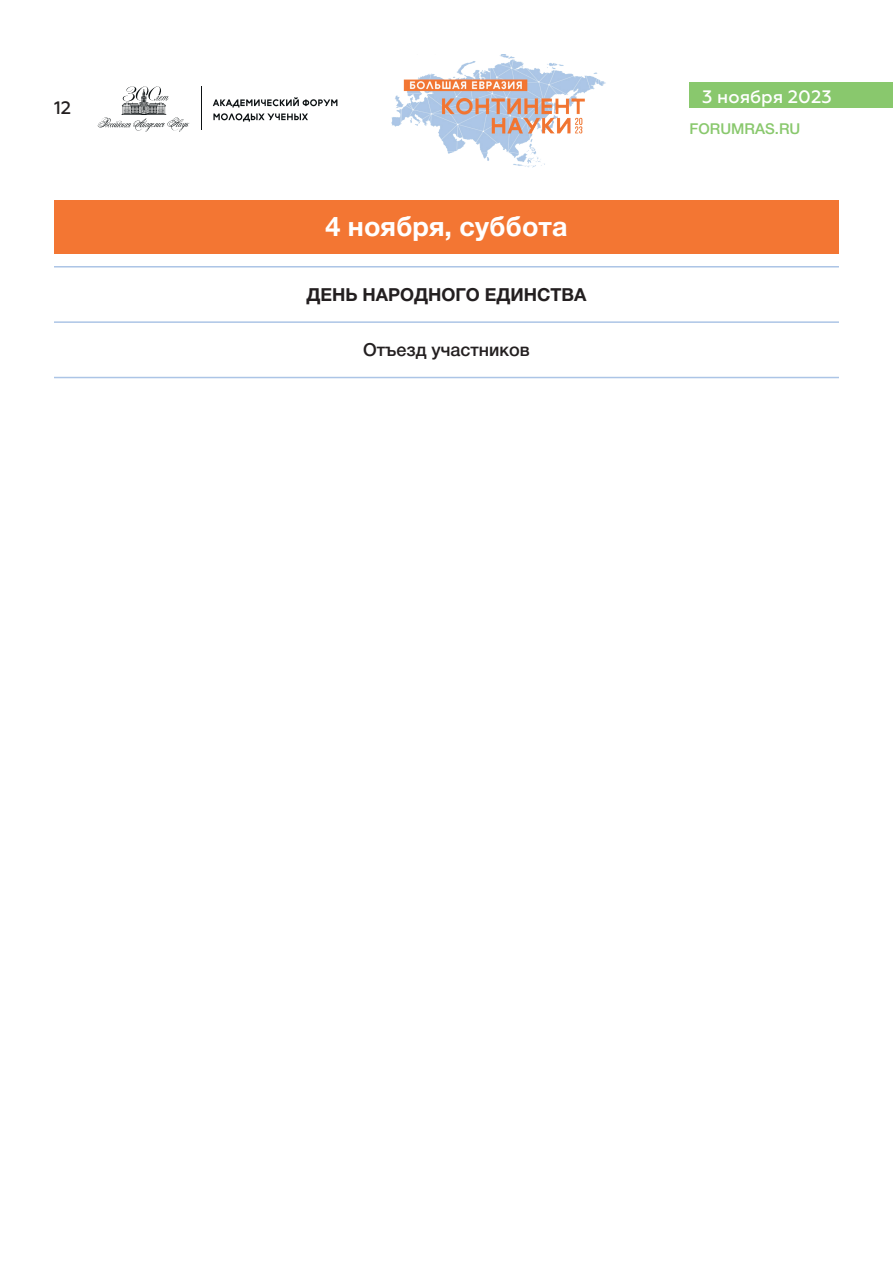
<style>
.page{position:relative;width:893px;height:1263px;background:#fff}
.page>*{position:absolute;margin:0;border:0;box-sizing:border-box;transform-origin:0 0}
.t1{font:700 27px "Helvetica Neue Cyr";color:#fff}
.t2{font:700 18px "Helvetica Neue Cyr";color:#231f20}
.t3{font:500 18px "Helvetica Neue Cyr";color:#231f20}
.t4{font:500 18px "Geometria";color:#fff}
.t5{font:500 18px "Geometria";color:#231f20}
.t6{font:500 15px "Helvetica Neue Cyr";color:#89c86d}
</style>
<div class="page">
<img style="left:391px;top:54px;width:215px;height:114px">
<svg style="left:213px;top:97px;width:124px;height:10px"></svg>
<svg style="left:213px;top:113px;width:95px;height:9px"></svg>
<svg style="left:97px;top:86px;width:92px;height:46px"></svg>
<hr style="left:201px;top:86px;width:1px;height:44px;background:#0d1214">
<div style="left:689px;top:82px;width:204px;height:26px;background:#89c86d"></div>
<div style="left:54px;top:200px;width:785px;height:53px;background:#f37633"></div>
<hr style="left:54px;top:321px;width:785px;height:2px;background:#acc5e6">
<hr style="left:54px;top:377px;width:785px;height:1px;background:#acc5e6">
<hr style="left:54px;top:266px;width:785px;height:1px;background:#acc5e6">
<p class="t5" style="left:54px;top:97px;width:19px">12</p>
<h1 class="t1" style="left:325px;top:212px;width:244px">4 ноября, суббота</h1>
<p class="t2" style="left:306px;top:285px;width:282px">ДЕНЬ НАРОДНОГО ЕДИНСТВА</p>
<p class="t3" style="left:363px;top:340px;width:168px">Отъезд участников</p>
<p class="t4" style="left:702px;top:86px;width:131px">3 ноября 2023</p>
<p class="t6" style="left:689px;top:121px;width:112px">FORUMRAS.RU</p>
</div>
